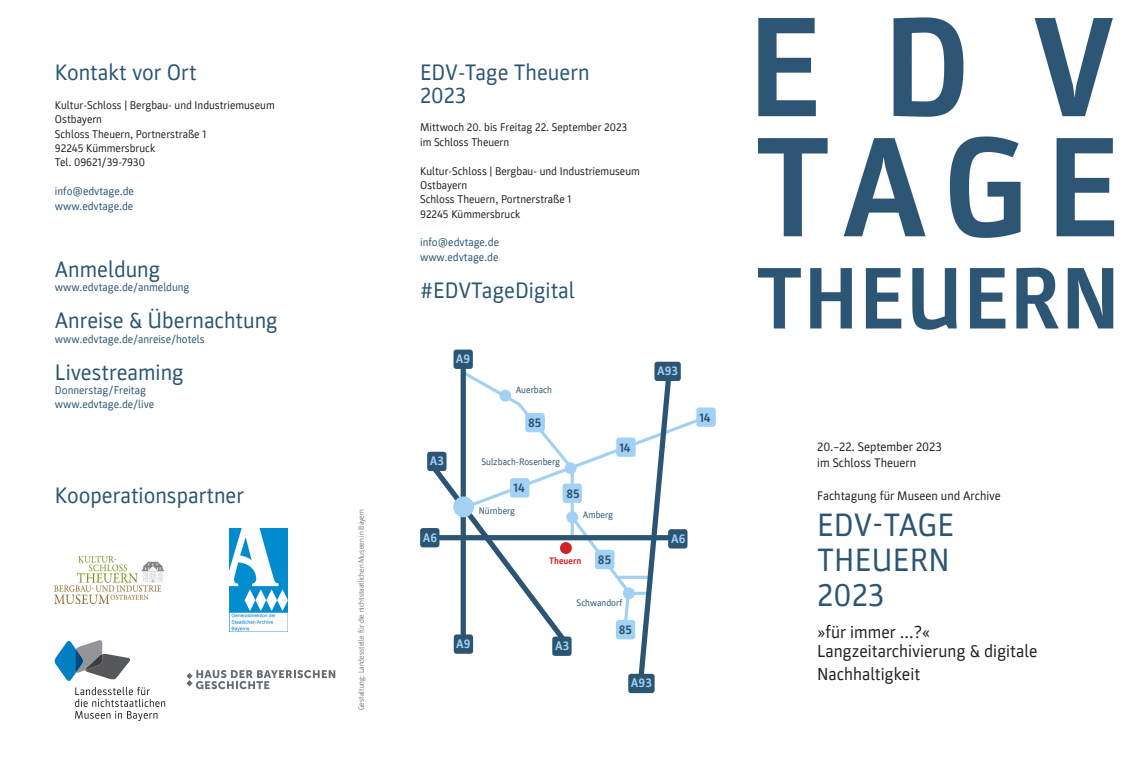
<style>
.page{position:relative;width:1131px;height:766px;background:#fff}
.page>*{position:absolute;margin:0;border:0;box-sizing:border-box;transform-origin:0 0}
.t1{font:32.5px/35px "Parka";letter-spacing:.005em;color:#2b5573}
.t2{font:22.5px "Parka";color:#2b5573}
.t3{font:17.5px/18.8px "Parka";color:#231f20}
.t4{font:700 12.62px "Parka";color:#a3d1f3}
.t5{font:700 12.62px "Parka";color:#2b5573}
.t6{font:12.5px/15.6px "Parka";color:#231f20}
.t7{font:11.25px/14.4px "Parka";color:#231f20}
.t8{font:11.25px/14.4px "Parka";color:#2b5573}
.t9{font:9.5px "Parka";color:#2b5573}
.t10{font:700 9.5px "Parka";color:#d1232a}
.t11{font:300 7.5px "Parka";color:#57585a}
</style>
<div class="page">
<img style="left:758px;top:17px;width:357px;height:313px">
<img style="left:55px;top:555px;width:110px;height:48px">
<img style="left:230px;top:528px;width:57px;height:103px">
<svg style="left:55px;top:640px;width:110px;height:80px"></svg>
<svg style="left:186px;top:670px;width:149px;height:19px"></svg>
<svg style="left:428px;top:368px;width:286px;height:321px"></svg>
<div style="left:566px;top:511px;width:12px;height:12px;border:5px solid #a3d1f3;border-radius:50%"></div>
<div style="left:456px;top:499px;width:15px;height:15px;background:#a3d1f3;border-radius:50%"></div>
<div style="left:453px;top:496px;width:21px;height:21px;border:5px solid #a3d1f3;border-radius:50%"></div>
<div style="left:560px;top:542px;width:12px;height:12px;border:5px solid #d1232a;border-radius:50%"></div>
<div style="left:453px;top:634px;width:20px;height:19px;background:#2b5573;border:5px solid #2b5573"></div>
<div style="left:654px;top:361px;width:26px;height:20px;background:#2b5573;border:5px solid #2b5573"></div>
<div style="left:552px;top:636px;width:19px;height:19px;background:#2b5573;border:5px solid #2b5573"></div>
<div style="left:453px;top:349px;width:20px;height:20px;background:#2b5573;border:5px solid #2b5573"></div>
<div style="left:427px;top:451px;width:19px;height:20px;background:#2b5573;border:5px solid #2b5573"></div>
<div style="left:668px;top:529px;width:19px;height:19px;background:#2b5573;border:5px solid #2b5573"></div>
<div style="left:616px;top:619px;width:19px;height:20px;background:#a3d1f3;border:5px solid #a3d1f3"></div>
<div style="left:525px;top:413px;width:19px;height:19px;background:#a3d1f3;border:5px solid #a3d1f3"></div>
<svg style="left:616px;top:437px;width:19px;height:19px"></svg>
<div style="left:510px;top:478px;width:19px;height:19px;background:#a3d1f3;border:5px solid #a3d1f3"></div>
<svg style="left:562px;top:483px;width:20px;height:20px"></svg>
<div style="left:564px;top:462px;width:12px;height:12px;border:5px solid #a3d1f3;border-radius:50%"></div>
<div style="left:566px;top:488px;width:14px;height:12px;background:#a3d1f3"></div>
<div style="left:528px;top:417px;width:16px;height:11px;background:#a3d1f3"></div>
<div style="left:618px;top:624px;width:14px;height:11px;background:#a3d1f3"></div>
<div style="left:619px;top:442px;width:14px;height:10px;background:#a3d1f3"></div>
<div style="left:513px;top:482px;width:14px;height:11px;background:#a3d1f3"></div>
<div style="left:628px;top:673px;width:26px;height:20px;background:#2b5573;border:5px solid #2b5573"></div>
<svg style="left:696px;top:407px;width:19px;height:19px"></svg>
<div style="left:699px;top:412px;width:14px;height:10px;background:#a3d1f3"></div>
<div style="left:420px;top:528px;width:19px;height:19px;background:#2b5573"></div>
<div style="left:622px;top:587px;width:12px;height:12px;border:5px solid #a3d1f3;border-radius:50%"></div>
<div style="left:595px;top:549px;width:19px;height:20px;background:#a3d1f3;border:5px solid #a3d1f3"></div>
<div style="left:598px;top:554px;width:13px;height:11px;background:#a3d1f3"></div>
<p class="t2" style="left:55px;top:60px;width:143px">Kontakt vor Ort</p>
<p class="t7" style="left:55px;top:98px;width:221px">Kultur-Schloss | Bergbau- und Industriemuseum<br>Ostbayern</p>
<p class="t7" style="left:55px;top:127px;width:153px">Schloss Theuern, Portnerstraße 1</p>
<p class="t7" style="left:55px;top:141px;width:102px">92245 Kümmersbruck</p>
<p class="t7" style="left:55px;top:155px;width:91px">Tel. 09621/39-7930</p>
<p class="t8" style="left:55px;top:184px;width:80px">info@edvtage.de www.edvtage.de</p>
<p class="t2" style="left:55px;top:257px;width:107px">Anmeldung</p>
<p class="t8" style="left:55px;top:280px;width:136px">www.edvtage.de/anmeldung</p>
<p class="t2" style="left:55px;top:308px;width:224px">Anreise &amp; Übernachtung</p>
<p class="t8" style="left:55px;top:332px;width:151px">www.edvtage.de/anreise/hotels</p>
<p class="t2" style="left:55px;top:359px;width:130px">Livestreaming</p>
<p class="t8" style="left:55px;top:383px;width:101px">Donnerstag/Freitag www.edvtage.de/live</p>
<p class="t2" style="left:55px;top:482px;width:191px">Kooperationspartner</p>
<p class="t2" style="left:420px;top:60px;width:171px">EDV-Tage Theuern</p>
<p class="t2" style="left:420px;top:82px;width:48px">2023</p>
<p class="t7" style="left:420px;top:120px;width:209px">Mittwoch 20. bis Freitag 22. September 2023</p>
<p class="t7" style="left:420px;top:135px;width:91px">im Schloss Theuern</p>
<p class="t7" style="left:420px;top:163px;width:221px">Kultur-Schloss | Bergbau- und Industriemuseum<br>Ostbayern<br>Schloss Theuern, Portnerstraße 1<br>92245 Kümmersbruck</p>
<p class="t8" style="left:420px;top:235px;width:80px">info@edvtage.de</p>
<p class="t8" style="left:420px;top:250px;width:80px">www.edvtage.de</p>
<p class="t2" style="left:420px;top:277px;width:156px">#EDVTageDigital</p>
<p class="t4" style="left:430px;top:454px;width:16px">A3</p>
<p class="t4" style="left:456px;top:352px;width:16px">A9</p>
<p class="t9" style="left:515px;top:384px;width:38px">Auerbach</p>
<p class="t5" style="left:528px;top:415px;width:15px">85</p>
<p class="t9" style="left:481px;top:456px;width:80px">Sulzbach-Rosenberg</p>
<p class="t5" style="left:513px;top:481px;width:13px">14</p>
<p class="t5" style="left:566px;top:486px;width:15px">85</p>
<p class="t5" style="left:619px;top:440px;width:13px">14</p>
<p class="t4" style="left:657px;top:364px;width:22px">A93</p>
<p class="t5" style="left:699px;top:410px;width:13px">14</p>
<p class="t6" style="left:817px;top:439px;width:126px">20.–22. September 2023 im Schloss Theuern</p>
<p class="t6" style="left:817px;top:488px;width:185px">Fachtagung für Museen und Archive</p>
<p class="t9" style="left:478px;top:505px;width:38px">Nürnberg</p>
<p class="t11" style="left:357px;top:709px;width:203px;rotate:-90deg">Gestaltung: Landesstelle für die nichtstaatlichen Museen in Bayern</p>
<p class="t1" style="left:817px;top:507px;width:138px">EDV-TAGE<br>THEUERN</p>
<p class="t9" style="left:582px;top:510px;width:32px">Amberg</p>
<p class="t4" style="left:423px;top:530px;width:16px">A6</p>
<p class="t4" style="left:671px;top:531px;width:16px">A6</p>
<p class="t5" style="left:598px;top:552px;width:15px">85</p>
<p class="t10" style="left:549px;top:555px;width:34px">Theuern</p>
<p class="t1" style="left:817px;top:577px;width:69px">2023</p>
<p class="t9" style="left:576px;top:597px;width:47px">Schwandorf</p>
<p class="t3" style="left:817px;top:622px;width:222px">»für immer ...?«<br>Langzeitarchivierung &amp; digitale</p>
<p class="t3" style="left:817px;top:664px;width:104px">Nachhaltigkeit</p>
<p class="t5" style="left:618px;top:622px;width:15px">85</p>
<p class="t4" style="left:456px;top:637px;width:16px">A9</p>
<p class="t4" style="left:555px;top:638px;width:16px">A3</p>
<p class="t4" style="left:631px;top:675px;width:22px">A93</p>
</div>
